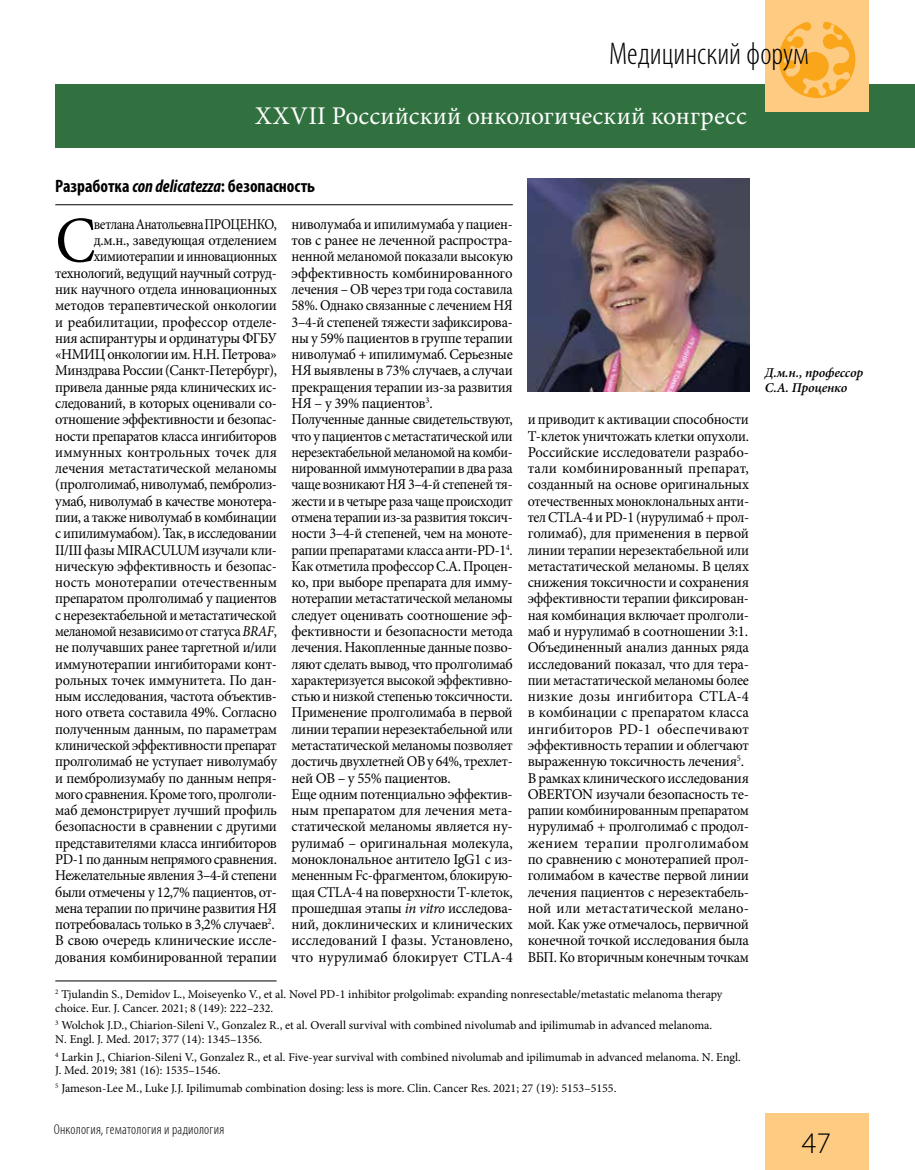
<style>
.page{position:relative;width:915px;height:1170px;background:#fff}
.page>*{position:absolute;margin:0;border:0;box-sizing:border-box;transform-origin:0 0}
.t1{font:65.1px "Minion Pro";color:#000;scale:.93 1}
.t2{font:300 condensed 31.5px "Myriad Pro";color:#000}
.t3{font:300 30px "Myriad Pro";color:#000}
.t4{font:25.5px "Minion Pro";letter-spacing:.005em;color:#fff}
.t5{font:700 condensed 18px "Myriad Pro";color:#000}
.t6{font:15px/16.4px "Minion Pro";letter-spacing:-.02em;color:#000;text-align:right;scale:.88 1}
.t7{font:15px/16.2px "Minion Pro";letter-spacing:-.02em;color:#000;scale:.95 1}
.t8{font:15px/16.4px "Minion Pro";letter-spacing:-.02em;color:#000}
.t9{font:300 condensed 14.25px "Myriad Pro";letter-spacing:.015em;color:#000}
.t10{font:italic 600 13.5px/15px "Minion Pro";letter-spacing:-.01em;color:#000}
.t11{font:12px/13.5px "Minion Pro";color:#000}
.s1{font-style:italic}
</style>
<div class="page">
<div style="left:55px;top:84px;width:859px;height:63px;background:#31713f"></div>
<div style="left:764px;top:1113px;width:103px;height:56px;background:#fecb83"></div>
<div style="left:764px;top:0;width:103px;height:111px;background:#fecb83"></div>
<svg style="left:778px;top:22px;width:78px;height:77px"></svg>
<img style="left:527px;top:178px;width:221px;height:213px">
<hr style="left:55px;top:204px;width:457px;height:1px;background:#000">
<hr style="left:55px;top:980px;width:221px;height:1px;background:#000">
<h2 class="t2" style="left:608px;top:35px;width:201px">Медицинский форум</h2>
<h3 class="t4" style="left:255px;top:98px;width:493px">XXVII Российский онкологический конгресс</h3>
<p class="t5" style="left:55px;top:174px;width:261px">Разработка <span class="s1">con delicatezza</span>: безопасность</p>
<h1 class="t1" style="left:55px;top:197px;width:45px">С</h1>
<p class="t6" style="left:55px;top:216px;width:253px">ветлана Анатольевна ПРОЦЕНКО, д.м.н., заведующая отделением химиотерапии и инновационных технологий, ведущий научный сотруд&shy;ник научного отдела инновационных методов терапевтической онкологии и реабилитации, профессор отделе&shy;ния аспирантуры и ординатуры ФГБУ «НМИЦ онкологии им. Н.Н. Петрова» Минздрава России (Санкт-Петербург), привела данные ряда клинических ис&shy;следований, в которых оценивали со&shy;отношение эффективности и безопас&shy;ности препаратов класса ингибиторов иммунных контрольных точек для лечения метастатической меланомы (пролголимаб, ниволумаб, пембролиз&shy;умаб, ниволумаб в качестве монотера&shy;пии, а также ниволумаб в комбинации с ипилимумабом). Так, в исследовании II/III фазы MIRACULUM изучали кли&shy;ническую эффективность и безопас&shy;ность монотерапии отечественным препаратом пролголимаб у пациентов с нерезектабельной и метастатической меланомой независимо от статуса <span class="s1">BRAF</span>, не получавших ранее таргетной и/или иммунотерапии ингибиторами конт&shy;рольных точек иммунитета. По дан&shy;ным исследования, частота объектив&shy;ного ответа составила 49%. Согласно полученным данным, по параметрам клинической эффективности препарат пролголимаб не уступает ниволумабу и пембролизумабу по данным непря&shy;мого сравнения. Кроме того, пролголи&shy;маб демонстрирует лучший профиль безопасности в сравнении с другими представителями класса ингибиторов PD-1 по данным непрямого сравнения.<br>Нежелательные явления 3–4-й степени были отмечены у 12,7% пациентов, от&shy;мена терапии по причине развития НЯ потребовалась только в 3,2% случаев<sup>2</sup>.<br>В свою очередь клинические иссле&shy;дования комбинированной терапии</p>
<p class="t7" style="left:291px;top:216px;width:234px">ниволумаба и ипилимумаба у пациен&shy;тов с ранее не леченной распростра&shy;ненной меланомой показали высокую эффективность комбинированного лечения – ОВ через три года составила 58%. Однако связанные с лечением НЯ 3–4-й степеней тяжести зафиксирова&shy;ны у 59% пациентов в группе терапии ниволумаб + ипилимумаб. Серьезные НЯ выявлены в 73% случаев, а случаи прекращения терапии из-за развития НЯ – у 39% пациентов<sup>3</sup>.<br>Полученные данные свидетельствуют, что у пациентов с метастатической или нерезектабельной меланомой на комби&shy;нированной иммунотерапии в два раза чаще возникают НЯ 3–4-й степеней тя&shy;жести и в четыре раза чаще происходит отмена терапии из-за развития токсич&shy;ности 3–4-й степеней, чем на моноте&shy;рапии препаратами класса анти-PD-1<sup>4</sup>.<br>Как отметила профессор С.А. Процен&shy;ко, при выборе препарата для имму&shy;нотерапии метастатической меланомы следует оценивать соотношение эф&shy;фективности и безопасности метода лечения. Накопленные данные позво&shy;ляют сделать вывод, что пролголимаб характеризуется высокой эффективно&shy;стью и низкой степенью токсичности.<br>Применение пролголимаба в первой линии терапии нерезектабельной или метастатической меланомы позволяет достичь двухлетней ОВ у 64%, трехлет&shy;ней ОВ – у 55% пациентов.<br>Еще одним потенциально эффектив&shy;ным препаратом для лечения мета&shy;статической меланомы является ну&shy;рулимаб – оригинальная молекула, моноклональное антитело IgG1 с из&shy;мененным Fc-фрагментом, блокирую&shy;щая CTLA-4 на поверхности Т-клеток, прошедшая этапы <span class="s1">in vitro</span> исследова&shy;ний, доклинических и клинических исследований I фазы. Установлено, что нурулимаб блокирует CTLA-4</p>
<p class="t8" style="left:527px;top:411px;width:223px">и приводит к активации способности Т-клеток уничтожать клетки опухоли.<br>Российские исследователи разрабо&shy;тали комбинированный препарат, созданный на основе оригинальных отечественных моноклональных анти&shy;тел CTLA-4 и PD-1 (нурулимаб + прол&shy;голимаб), для применения в первой линии терапии нерезектабельной или метастатической меланомы. В целях снижения токсичности и сохранения эффективности терапии фиксирован&shy;ная комбинация включает пролголи&shy;маб и нурулимаб в соотношении 3:1.<br>Объединенный анализ данных ряда исследований показал, что для тера&shy;пии метастатической меланомы более низкие дозы ингибитора CTLA-4 в комбинации с препаратом класса ингибиторов PD-1 обеспечивают эффективность терапии и облегчают выраженную токсичность лечения<sup>5</sup>.<br>В рамках клинического исследования OBERTON изучали безопасность те&shy;рапии комбинированным препаратом нурулимаб + пролголимаб с продол&shy;жением терапии пролголимабом по сравнению с монотерапией прол&shy;голимабом в качестве первой линии лечения пациентов с нерезектабель&shy;ной или метастатической мелано&shy;мой. Как уже отмечалось, первичной конечной точкой исследования была ВБП. Ко вторичным конечным точкам</p>
<p class="t11" style="left:55px;top:987px;width:668px"><sup>2</sup> Tjulandin S., Demidov L., Moiseyenko V., et al. Novel PD-1 inhibitor prolgolimab: expanding nonresectable/metastatic melanoma therapy choice. Eur. J. Cancer. 2021; 8 (149): 222–232.</p>
<p class="t11" style="left:55px;top:1018px;width:658px"><sup>3</sup> Wolchok J.D., Chiarion-Sileni V., Gonzalez R., et al. Overall survival with combined nivolumab and ipilimumab in advanced melanoma.<br>N. Engl. J. Med. 2017; 377 (14): 1345–1356.</p>
<p class="t11" style="left:55px;top:1050px;width:686px"><sup>4</sup> Larkin J., Chiarion-Sileni V., Gonzalez R., et al. Five-year survival with combined nivolumab and ipilimumab in advanced melanoma. N. Engl.<br>J. Med. 2019; 381 (16): 1535–1546.</p>
<p class="t11" style="left:55px;top:1081px;width:562px"><sup>5</sup> Jameson-Lee M., Luke J.J. Ipilimumab combination dosing: less is more. Clin. Cancer Res. 2021; 27 (19): 5153–5155.</p>
<p class="t9" style="left:54px;top:1120px;width:172px">Онкология, гематология и радиология</p>
<p class="t10" style="left:764px;top:365px;width:100px">Д.м.н., профессор<br>С.А. Проценко</p>
<h3 class="t3" style="left:801px;top:1126px;width:31px">47</h3>
</div>
